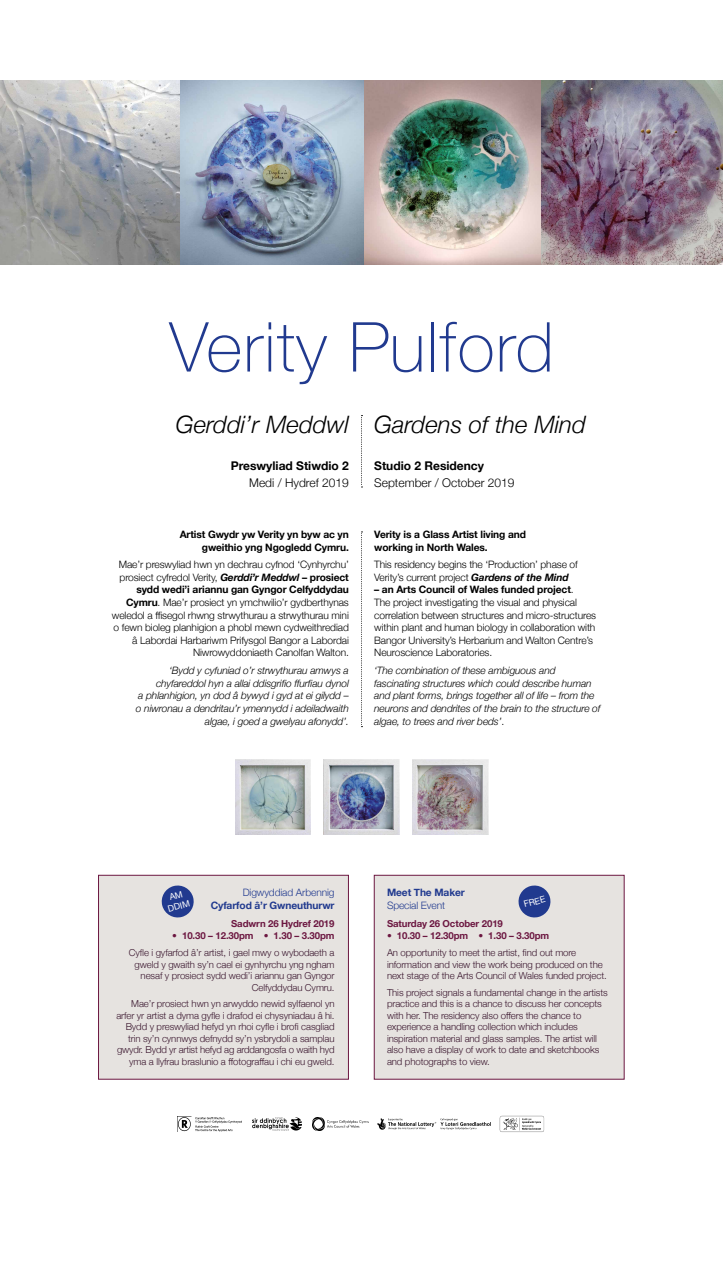
<style>
.page{position:relative;width:723px;height:1276px;background:#fff}
.page>*{position:absolute;margin:0;border:0;box-sizing:border-box;transform-origin:0 0}
.t1{font:100 68.91px "Helvetica Neue";letter-spacing:.02em;color:#213a8f}
.t2{font:italic 300 24px "Helvetica Neue";color:#000}
.t3{font:300 12px "Helvetica Neue";color:#000}
.t4{font:700 12px "Helvetica Neue";color:#000}
.t5{font:300 10.2px/12.6px "Helvetica Neue";letter-spacing:-.01em;color:#000}
.t6{font:italic 300 10.2px/12.6px "Helvetica Neue";letter-spacing:-.01em;color:#000}
.t7{font:700 10.2px/12.6px "Helvetica Neue";letter-spacing:-.01em;color:#000}
.t8{font:700 10.2px "Helvetica Neue";letter-spacing:-.01em;color:#213a8f}
.t9{font:300 10.2px "Helvetica Neue";letter-spacing:-.01em;color:#213a8f}
.t10{font:300 9.6px/11.5px "Helvetica Neue";letter-spacing:-.01em;color:#3a162e}
.t11{font:700 9.6px "Helvetica Neue";letter-spacing:-.01em;color:#6c1741}
.t12{font:8.82px/10.6px "Helvetica Neue";color:#fff;text-align:center}
.s1{font-weight:700;font-style:italic}
.s2{font-weight:700}
.s3{font-style:normal}
.s4{color:#6c1741}
.s5{font-weight:700;color:#6c1741}
</style>
<div class="page">
<svg style="left:361px;top:531px;width:1px;height:196px"></svg>
<svg style="left:361px;top:415px;width:1px;height:72px"></svg>
<div style="left:374px;top:875px;width:250px;height:204px;background:#e6e3e0;border:1px solid #6c1741"></div>
<div style="left:98px;top:875px;width:251px;height:204px;background:#e6e3e0;border:1px solid #6c1741"></div>
<img style="left:179px;top:81px;width:185px;height:184px">
<img style="left:541px;top:81px;width:182px;height:184px">
<img style="left:364px;top:81px;width:177px;height:184px">
<svg style="left:0;top:81px;width:179px;height:184px;background:#a5a7a9"></svg>
<img style="left:412px;top:759px;width:76px;height:75px">
<img style="left:235px;top:759px;width:76px;height:75px">
<img style="left:323px;top:759px;width:76px;height:75px">
<img style="left:253px;top:1117px;width:49px;height:13px">
<img style="left:313px;top:1117px;width:55px;height:13px">
<img style="left:499px;top:1115px;width:46px;height:17px">
<img style="left:377px;top:1118px;width:114px;height:12px">
<img style="left:178px;top:1117px;width:63px;height:14px">
<svg style="left:518px;top:885px;width:33px;height:33px"></svg>
<svg style="left:161px;top:885px;width:33px;height:33px"></svg>
<h1 class="t1" style="left:170px;top:295px;width:386px">Verity Pulford</h1>
<h2 class="t2" style="left:176px;top:406px;width:411px">Gerddi’r Meddwl Gardens of the Mind</h2>
<p class="t4" style="left:374px;top:456px;width:111px">Studio 2 Residency</p>
<p class="t3" style="left:374px;top:473px;width:142px">September / October 2019</p>
<p class="t4" style="left:231px;top:456px;width:120px">Preswyliad Stiwdio 2</p>
<p class="t3" style="left:249px;top:473px;width:101px">Medi / Hydref 2019</p>
<p class="t7" style="left:180px;top:528px;width:171px;text-align:right">Artist Gwydr yw Verity yn byw ac yn gweithio yng Ngogledd Cymru.</p>
<p class="t5" style="left:112px;top:557px;width:238px;text-align:right">Mae’r preswyliad hwn yn dechrau cyfnod ‘Cynhyrchu’ prosiect cyfredol Verity, <span class="s1">Gerddi’r Meddwl</span> <span class="s2">– prosiect sydd wedi’i ariannu gan Gyngor Celfyddydau Cymru</span>. Mae’r prosiect yn ymchwilio’r gydberthynas weledol a ffisegol rhwng strwythurau a strwythurau mini o fewn bioleg planhigion a phobl mewn cydweithrediad â Labordai Harbariwm Prifysgol Bangor a Labordai Niwrowyddoniaeth Canolfan Walton.</p>
<p class="t6" style="left:136px;top:663px;width:214px;text-align:right">‘Bydd y cyfuniad o’r strwythurau amwys a chyfareddol hyn a allai ddisgrifio ffurfiau dynol<br>a phlanhigion, yn dod â bywyd i gyd at ei gilydd – o niwronau a dendritau’r ymennydd i adeiladwaith algae, i goed a gwelyau afonydd’.</p>
<p class="t7" style="left:374px;top:528px;width:153px">Verity is a Glass Artist living and working in North Wales.</p>
<p class="t5" style="left:374px;top:557px;width:205px">This residency begins the ‘Production’ phase of<br>Verity’s current project <span class="s1">Gardens of the Mind</span></p>
<p class="t5" style="left:374px;top:583px;width:223px"><span class="s2">– an Arts Council of Wales funded project</span>.<br>The project investigating the visual and physical correlation between structures and micro-structures within plant and human biology in collaboration with Bangor University’s Herbarium and Walton Centre’s Neuroscience Laboratories.</p>
<p class="t6" style="left:374px;top:663px;width:228px">‘The combination of these ambiguous and fascinating structures which could describe human and plant forms, brings together all of life – from the neurons and dendrites of the brain to the structure of algae, to trees and river beds’<span class="s3">.</span></p>
<p class="t9" style="left:243px;top:884px;width:93px">Digwyddiad Arbennig</p>
<p class="t8" style="left:211px;top:897px;width:125px">Cyfarfod â’r Gwneuthurwr</p>
<p class="t11" style="left:231px;top:916px;width:105px">Sadwrn 26 Hydref 2019</p>
<p class="t10" style="left:129px;top:927px;width:207px;line-height:16.6px;text-align:right"><span class="s4">•</span> <span class="s5">10.30 – 12.30pm</span> <span class="s4">•</span> <span class="s5">1.30 – 3.30pm<br></span>Cyfle i gyfarfod â’r artist, i gael mwy o wybodaeth a</p>
<p class="t10" style="left:135px;top:957px;width:201px;text-align:right">gweld y gwaith sy’n cael ei gynhyrchu yng ngham nesaf y prosiect sydd wedi’i ariannu gan Gyngor<br>Celfyddydau Cymru.</p>
<p class="t10" style="left:116px;top:997px;width:220px;text-align:right">Mae’r prosiect hwn yn arwyddo newid sylfaenol yn arfer yr artist a dyma gyfle i drafod ei chysyniadau â hi.<br>Bydd y preswyliad hefyd yn rhoi cyfle i brofi casgliad trin sy’n cynnwys defnydd sy’n ysbrydoli a samplau gwydr. Bydd yr artist hefyd ag arddangosfa o waith hyd yma a llyfrau braslunio a ffotograffau i chi eu gweld.</p>
<p class="t12" style="left:164px;top:894px;width:24px;rotate:-15deg">AM<br>DDIM</p>
<p class="t8" style="left:387px;top:885px;width:79px">Meet The Maker</p>
<p class="t9" style="left:387px;top:897px;width:60px">Special Event</p>
<p class="t11" style="left:387px;top:916px;width:117px">Saturday 26 October 2019</p>
<p class="t10" style="left:387px;top:927px;width:191px;line-height:16.6px"><span class="s4">•</span> <span class="s5">10.30 – 12.30pm</span> <span class="s4">•</span> <span class="s5">1.30 – 3.30pm<br></span>An opportunity to meet the artist, find out more</p>
<p class="t10" style="left:387px;top:957px;width:221px">information and view the work being produced on the next stage of the Arts Council of Wales funded project.</p>
<p class="t10" style="left:387px;top:985px;width:222px">This project signals a fundamental change in the artists practice and this is a chance to discuss her concepts with her. The residency also offers the chance to experience a handling collection which includes inspiration material and glass samples. The artist will also have a display of work to date and sketchbooks and photographs to view.</p>
<p class="t12" style="left:523px;top:899px;width:23px;rotate:-15deg">FREE</p>
</div>
